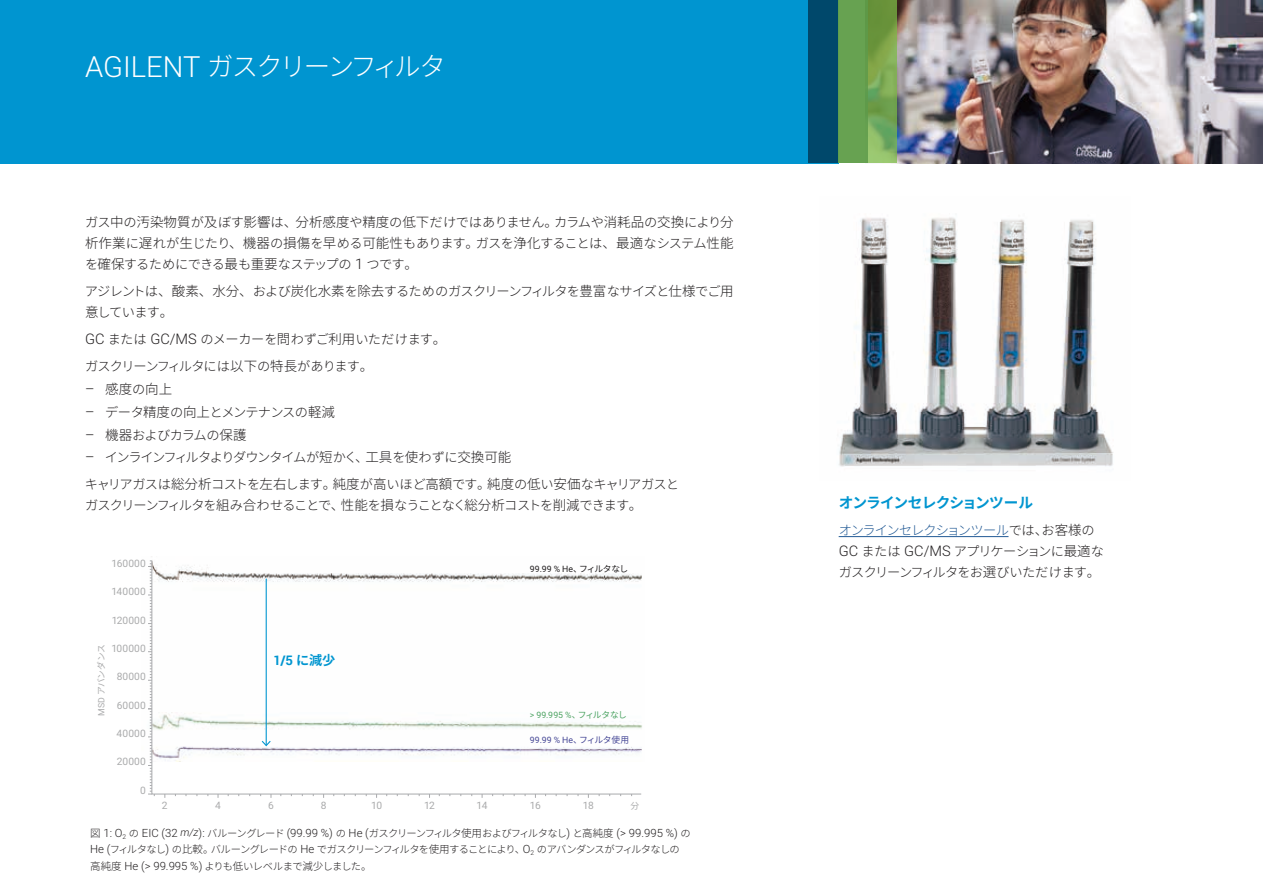
<style>
.page{position:relative;width:1263px;height:893px;background:#fff}
.page>*{position:absolute;margin:0;border:0;box-sizing:border-box;transform-origin:0 0}
.t1{font:300 26.4px "Noto Sans CJ Kjp";letter-spacing:-.095em;color:#fff}
.t2{font:700 14.7px "Noto Sans CJ Kjp";letter-spacing:-.06em;color:#0095d0}
.t3{font:300 13.5px "Noto Sans CJ Kjp";color:#221f20}
.t4{font:300 13.2px/21px "Noto Sans CJ Kjp";letter-spacing:-.07em;color:#221f20}
.t5{font:700 13.2px "Roboto";color:#0095d0}
.t6{font:300 11.4px "Roboto";color:#221f20}
.t7{font:300 10.35px/16.5px "Noto Sans CJ Kjp";letter-spacing:-.08em;color:#221f20}
.t8{font:10.2px "Roboto";letter-spacing:.015em;color:#aaabac}
.t9{font:8.7px "Roboto";color:#464896}
.t10{font:8.7px "Roboto";color:#50a565}
.t11{font:8.7px "Roboto";color:#221f20}
.t12{font:8.7px "Noto Sans CJ Kjp";letter-spacing:-.03em;color:#aaabac}
.s1{font-family:"Roboto";font-size:29.1px}
.s2{font-size:13.5px}
.s3{font-family:"Roboto";font-size:14.55px}
.s4{font-size:13.2px}
.s5{font-family:"Roboto"}
.s6{font-family:"Noto Sans CJ Kjp"}
.s7{font-family:"Noto Sans CJ Kjp";font-size:10.5px}
.s8{font-family:"Noto Sans CJ Kjp";font-size:10.35px}
.s9{font-style:italic;font-size:10.5px}
.s10{font-family:"Roboto";font-size:11.4px}
.s11{font-size:10.5px}
.s12{color:#225a95}
</style>
<div class="page">
<img style="left:897px;top:0;width:366px;height:163px">
<hr style="left:839px;top:536px;width:169px;height:1px;background:#225a95">
<div style="left:0;top:0;width:838px;height:163px;background:#0095d0"></div>
<div style="left:809px;top:0;width:59px;height:163px;background:#00486b"></div>
<svg style="left:838px;top:0;width:59px;height:163px;fill:#67a251"></svg>
<img style="left:839px;top:217px;width:274px;height:250px">
<svg style="left:148px;top:561px;width:7px;height:235px"></svg>
<svg style="left:151px;top:560px;width:491px;height:235px"></svg>
<hr style="left:266px;top:579px;width:1px;height:166px;background:#0095d0">
<svg style="left:262px;top:741px;width:9px;height:5px"></svg>
<h1 class="t1" style="left:85px;top:52px;width:362px"><span class="s1">AGILENT</span> ガスクリーンフィルタ</h1>
<p class="t4" style="left:85px;top:212px;width:650px;text-align:justify">ガス<span class="s2">中</span>の<span class="s2">汚染物質</span>が<span class="s2">及</span>ぼす<span class="s2">影響</span>は<span class="s2">、分析感度</span>や<span class="s2">精度</span>の<span class="s2">低下</span>だけではありません<span class="s2">。</span>カラムや<span class="s2">消耗品</span>の<span class="s2">交換</span>により<span class="s2">分析作業</span>に<span class="s2">遅</span>れが<span class="s2">生</span>じたり<span class="s2">、機器</span>の<span class="s2">損傷</span>を<span class="s2">早</span>める<span class="s2">可能性</span>もあります<span class="s2">。</span>ガスを<span class="s2">浄化</span>することは<span class="s2">、最適</span>なシステム<span class="s2">性能</span>を<span class="s2">確保</span>するためにできる<span class="s2">最</span>も<span class="s2">重要</span>なステップの <span class="s3">1</span> つです<span class="s2">。</span></p>
<p class="t4" style="left:85px;top:281px;width:650px">アジレントは<span class="s2">、酸素、水分、</span>および<span class="s2">炭化水素</span>を<span class="s2">除去</span>するためのガスクリーンフィルタを<span class="s2">豊富</span>なサイズと<span class="s2">仕様</span>でご<span class="s2">用意</span>しています<span class="s2">。</span></p>
<p class="t4" style="left:85px;top:326px;width:363px;line-height:27px"><span class="s3">GC</span> または <span class="s3">GC/MS</span> のメーカーを<span class="s2">問</span>わずご<span class="s2">利用</span>いただけます<span class="s2">。</span>ガスクリーンフィルタには<span class="s2">以下</span>の<span class="s2">特長</span>があります<span class="s2">。</span></p>
<p class="t3" style="left:85px;top:382px;width:89px"><span class="s3">–</span> 感度<span class="s4">の</span>向上</p>
<p class="t4" style="left:85px;top:402px;width:251px"><span class="s3">–</span> データ<span class="s2">精度</span>の<span class="s2">向上</span>とメンテナンスの<span class="s2">軽減</span></p>
<p class="t4" style="left:85px;top:425px;width:163px"><span class="s3">–</span> <span class="s2">機器</span>およびカラムの<span class="s2">保護</span></p>
<p class="t4" style="left:85px;top:444px;width:596px;line-height:27px"><span class="s3">–</span> インラインフィルタよりダウンタイムが<span class="s2">短</span>かく<span class="s2">、工具</span>を<span class="s2">使</span>わずに<span class="s2">交換可能<br></span>キャリアガスは<span class="s2">総分析</span>コストを<span class="s2">左右</span>します<span class="s2">。純度</span>が<span class="s2">高</span>いほど<span class="s2">高額</span>です<span class="s2">。純度</span>の<span class="s2">低</span>い<span class="s2">安価</span>なキャリアガスと</p>
<p class="t4" style="left:85px;top:495px;width:559px">ガスクリーンフィルタを<span class="s2">組</span>み<span class="s2">合</span>わせることで<span class="s2">、性能</span>を<span class="s2">損</span>なうことなく<span class="s2">総分析</span>コストを<span class="s2">削減</span>できます<span class="s2">。</span></p>
<p class="t8" style="left:112px;top:556px;width:36px">160000</p>
<p class="t8" style="left:111px;top:584px;width:36px">140000</p>
<p class="t8" style="left:112px;top:613px;width:36px">120000</p>
<p class="t8" style="left:111px;top:641px;width:36px">100000</p>
<p class="t12" style="left:96px;top:716px;width:73px;rotate:-90deg"><span class="s5">MSD</span> アバンダンス</p>
<p class="t8" style="left:117px;top:669px;width:31px">80000</p>
<p class="t8" style="left:117px;top:698px;width:31px">60000</p>
<p class="t8" style="left:117px;top:726px;width:31px">40000</p>
<p class="t8" style="left:117px;top:755px;width:31px">20000</p>
<p class="t8" style="left:140px;top:783px;width:7px">0</p>
<p class="t5" style="left:274px;top:651px;width:63px">1/5 <span class="s6">に減少</span></p>
<p class="t11" style="left:530px;top:562px;width:100px">99.99 % He<span class="s6">、フィルタなし</span></p>
<p class="t10" style="left:530px;top:709px;width:99px">&gt; 99.995 %<span class="s6">、フィルタなし</span></p>
<p class="t9" style="left:530px;top:734px;width:101px">99.99 % He<span class="s6">、フィルタ使用</span></p>
<p class="t8" style="left:162px;top:798px;width:7px">2</p>
<p class="t8" style="left:215px;top:798px;width:7px">4</p>
<p class="t8" style="left:268px;top:798px;width:7px">6</p>
<p class="t8" style="left:321px;top:798px;width:7px">8</p>
<p class="t8" style="left:371px;top:798px;width:13px">10</p>
<p class="t8" style="left:424px;top:798px;width:12px">12</p>
<p class="t8" style="left:476px;top:798px;width:13px">14</p>
<p class="t8" style="left:530px;top:798px;width:13px">16</p>
<p class="t8" style="left:583px;top:798px;width:13px">18</p>
<p class="t12" style="left:630px;top:801px;width:10px">分</p>
<p class="t6" style="left:90px;top:825px;width:602px"><span class="s7">図</span> 1: O<sub>2</sub> <span class="s8">の</span> EIC (32 <span class="s9">m/z</span>): <span class="s8">バルーングレード</span> (99.99 %) <span class="s8">の</span> He (<span class="s8">ガスクリーンフィルタ</span><span class="s7">使用</span><span class="s8">およびフィルタなし</span>) <span class="s8">と</span><span class="s7">高純度</span> (&gt; 99.995 %) <span class="s8">の</span></p>
<p class="t7" style="left:90px;top:841px;width:591px"><span class="s10">He (</span>フィルタなし<span class="s10">)</span> の<span class="s11">比較。</span>バルーングレードの <span class="s10">He</span> でガスクリーンフィルタを<span class="s11">使用</span>することにより<span class="s11">、</span><span class="s10">O</span><sub>2</sub> のアバンダンスがフィルタなしの<span class="s11">高純度</span> <span class="s10">He (&gt; 99.995 %)</span> よりも<span class="s11">低</span>いレベルまで<span class="s11">減少</span>しました<span class="s11">。</span></p>
<p class="t2" style="left:839px;top:494px;width:196px">オンラインセレクションツール</p>
<p class="t4" style="left:839px;top:519px;width:267px"><span class="s12">オンラインセレクションツール</span>では<span class="s2">、</span>お<span class="s2">客様</span>の<br><span class="s3">GC</span> または <span class="s3">GC/MS</span> アプリケーションに<span class="s2">最適</span>なガスクリーンフィルタをお<span class="s2">選</span>びいただけます<span class="s2">。</span></p>
</div>
